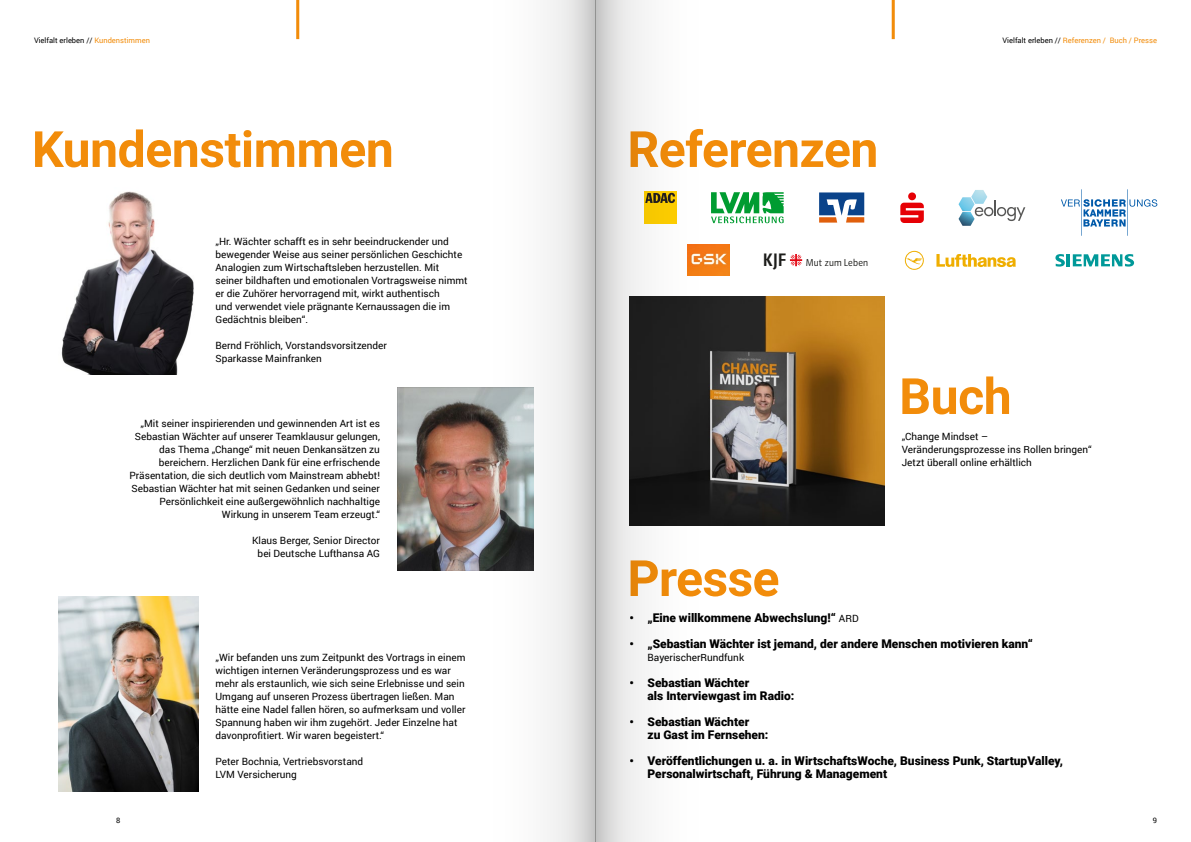
<style>
.page{position:relative;width:1191px;height:842px;background:#fff}
.page>*{position:absolute;margin:0;border:0;box-sizing:border-box;transform-origin:0 0}
.t1{font:700 50px "Roboto";letter-spacing:-.01em;color:#f28c0a}
.t2{font:900 12px/13px "Roboto";color:#000}
.t3{font:10.4px "Polo Condensed Leicht";letter-spacing:.02em;color:#1d1d1b}
.t4{font:10px/13px "Roboto";color:#000}
.t5{font:7.5px "Roboto";color:#f28c0a}
.t6{font:7.5px "Roboto";color:#000}
.s1{color:#f28c0a}
.s2{color:#000}
.s3{font-family:"Polo Condensed Krftg";font-size:18.7px}
.s4{font-weight:400;font-size:10px}
</style>
<div class="page">
<img style="left:703px;top:297px;width:181px;height:229px">
<img style="left:61px;top:191px;width:133px;height:184px">
<img style="left:58px;top:596px;width:140px;height:195px">
<img style="left:397px;top:388px;width:91px;height:182px">
<svg style="left:790px;top:254px;width:12px;height:12px"></svg>
<svg style="left:905px;top:251px;width:18px;height:19px"></svg>
<svg style="left:936px;top:254px;width:79px;height:13px"></svg>
<svg style="left:711px;top:192px;width:72px;height:31px"></svg>
<svg style="left:1055px;top:254px;width:9px;height:13px"></svg>
<hr style="left:1066px;top:254px;width:4px;height:12px;background:#099">
<svg style="left:1072px;top:254px;width:62px;height:13px"></svg>
<svg style="left:900px;top:192px;width:23px;height:31px"></svg>
<svg style="left:1061px;top:189px;width:96px;height:47px"></svg>
<svg style="left:864px;top:192px;width:1px;height:31px"></svg>
<svg style="left:819px;top:192px;width:45px;height:31px"></svg>
<svg style="left:958px;top:190px;width:67px;height:36px"></svg>
<img style="left:703px;top:244px;width:26px;height:32px">
<hr style="left:891px;top:0;width:3px;height:39px;background:#f28c0a">
<hr style="left:296px;top:0;width:3px;height:39px;background:#f28c0a">
<svg style="left:488px;top:0;width:73px;height:842px"></svg>
<svg style="left:629px;top:0;width:74px;height:842px"></svg>
<div style="left:561px;top:0;width:34px;height:842px;background:linear-gradient(to right,#f4f4f4,#cacaca)"></div>
<div style="left:595px;top:0;width:34px;height:842px;background:linear-gradient(to right,#c5c5c5,#f1f1f1)"></div>
<p class="t6" style="left:34px;top:35px;width:117px">Vielfalt erleben // <span class="s1">Kundenstimmen</span></p>
<p class="t5" style="left:1002px;top:35px;width:156px"><span class="s2">Vielfalt erleben //</span> Referenzen / Buch / Presse</p>
<h1 class="t1" style="left:32px;top:114px;width:363px">Kundenstimmen</h1>
<p class="t4" style="left:215px;top:234px;width:254px">„Hr. Wächter schafft es in sehr beeindruckender und bewegender Weise aus seiner persönlichen Geschichte Analogien zum Wirtschaftsleben herzustellen. Mit seiner bildhaften und emotionalen Vortragsweise nimmt er die Zuhörer hervorragend mit, wirkt authentisch<br>und verwendet viele prägnante Kernaussagen die im Gedächtnis bleiben“.</p>
<p class="t4" style="left:215px;top:338px;width:173px">Bernd Fröhlich, Vorstandsvorsitzender<br>Sparkasse Mainfranken</p>
<p class="t4" style="left:129px;top:416px;width:252px;text-align:right">„Mit seiner inspirierenden und gewinnenden Art ist es Sebastian Wächter auf unserer Teamklausur gelungen, das Thema „Change“ mit neuen Denkansätzen zu bereichern. Herzlichen Dank für eine erfrischende Präsentation, die sich deutlich vom Mainstream abhebt!<br>Sebastian Wächter hat mit seinen Gedanken und seiner Persönlichkeit eine außergewöhnlich nachhaltige Wirkung in unserem Team erzeugt.“</p>
<p class="t4" style="left:252px;top:533px;width:129px;text-align:center">Klaus Berger, Senior Director bei Deutsche Lufthansa AG</p>
<p class="t4" style="left:215px;top:650px;width:251px">„Wir befanden uns zum Zeitpunkt des Vortrags in einem wichtigen internen Veränderungsprozess und es war mehr als erstaunlich, wie sich seine Erlebnisse und sein Umgang auf unseren Prozess übertragen ließen. Man hätte eine Nadel fallen hören, so aufmerksam und voller Spannung haben wir ihm zugehört. Jeder Einzelne hat davonprofitiert. Wir waren begeistert.“</p>
<p class="t4" style="left:215px;top:754px;width:149px">Peter Bochnia, Vertriebsvorstand<br>LVM Versicherung</p>
<h1 class="t1" style="left:627px;top:114px;width:252px">Referenzen</h1>
<p class="t3" style="left:762px;top:257px;width:107px"><span class="s3">KJF</span> Mut zum Leben</p>
<h1 class="t1" style="left:627px;top:543px;width:154px">Presse</h1>
<h1 class="t1" style="left:899px;top:361px;width:114px">Buch</h1>
<p class="t4" style="left:901px;top:429px;width:192px">„Change Mindset –<br>Veränderungsprozesse ins Rollen bringen“<br>Jetzt überall online erhältlich</p>
<p class="t2" style="left:629px;top:611px;width:231px">• „Eine willkommene Abwechslung!“ <span class="s4">ARD</span></p>
<p class="t2" style="left:629px;top:637px;width:405px">• „Sebastian Wächter ist jemand, der andere Menschen motivieren kann“</p>
<p class="t4" style="left:647px;top:650px;width:98px">BayerischerRundfunk</p>
<p class="t2" style="left:647px;top:676px;width:148px;text-indent:-18px">• Sebastian Wächter<br>als Interviewgast im Radio:</p>
<p class="t2" style="left:647px;top:715px;width:122px;text-indent:-18px">• Sebastian Wächter<br>zu Gast im Fernsehen:</p>
<p class="t2" style="left:647px;top:754px;width:417px;text-indent:-18px">• Veröffentlichungen u. a. in WirtschaftsWoche, Business Punk, StartupValley,<br>Personalwirtschaft, Führung &amp; Management</p>
<p class="t6" style="left:116px;top:815px;width:6px">8</p>
<p class="t6" style="left:1152px;top:815px;width:6px">9</p>
</div>
